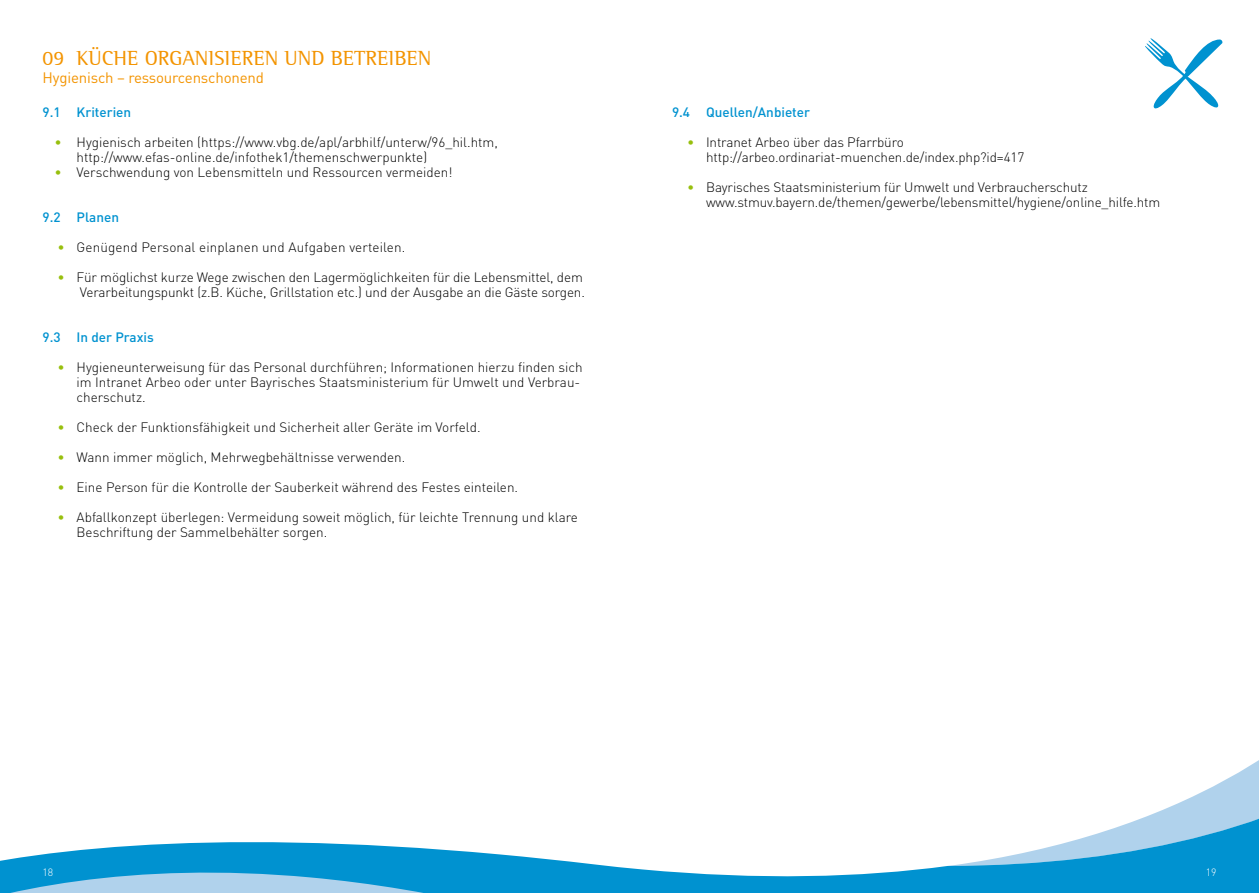
<style>
.page{position:relative;width:1259px;height:893px;background:#fff}
.page>*{position:absolute;margin:0;border:0;box-sizing:border-box;transform-origin:0 0}
.t1{font:21px "EJA Normal";color:#f39400}
.t2{font:15px "DIN";letter-spacing:-.01em;color:#f39400}
.t3{font:300 13.5px/15px "DIN";color:#000}
.t4{font:500 13.5px "DIN";color:#0092d0}
.t5{font:300 10.5px "DIN";color:#fff}
.s1{color:#97bf0d}
</style>
<div class="page">
<svg style="left:0;top:760px;width:1259px;height:133px"></svg>
<svg style="left:1145px;top:38px;width:77px;height:71px"></svg>
<h1 class="t1" style="left:43px;top:45px;width:390px">09 KÜCHE ORGANISIEREN UND BETREIBEN</h1>
<p class="t2" style="left:43px;top:69px;width:223px">Hygienisch – ressourcenschonend</p>
<p class="t4" style="left:43px;top:103px;width:90px">9.1 Kriterien</p>
<p class="t3" style="left:77px;top:134px;width:423px;text-indent:-22px"><span class="s1">•</span> Hygienisch arbeiten (https://www.vbg.de/apl/arbhilf/unterw/96_hil.htm, http://www.efas-online.de/infothek1/themenschwerpunkte)</p>
<p class="t3" style="left:55px;top:164px;width:399px"><span class="s1">•</span> Verschwendung von Lebensmitteln und Ressourcen vermeiden!</p>
<p class="t4" style="left:43px;top:208px;width:78px">9.2 Planen</p>
<p class="t3" style="left:58px;top:239px;width:349px"><span class="s1">•</span> Genügend Personal einplanen und Aufgaben verteilen.</p>
<p class="t3" style="left:58px;top:269px;width:529px;text-align:right"><span class="s1">•</span> Für möglichst kurze Wege zwischen den Lagermöglichkeiten für die Lebensmittel, dem<br>Verarbeitungspunkt (z.B. Küche, Grillstation etc.) und der Ausgabe an die Gäste sorgen.</p>
<p class="t4" style="left:43px;top:328px;width:113px">9.3 In der Praxis</p>
<p class="t3" style="left:77px;top:359px;width:507px;text-indent:-19px"><span class="s1">•</span> Hygieneunterweisung für das Personal durchführen; Informationen hierzu finden sich im Intranet Arbeo oder unter Bayrisches Staatsministerium für Umwelt und Verbrau&shy;cherschutz.</p>
<p class="t3" style="left:58px;top:419px;width:424px"><span class="s1">•</span> Check der Funktionsfähigkeit und Sicherheit aller Geräte im Vorfeld.</p>
<p class="t3" style="left:58px;top:449px;width:349px"><span class="s1">•</span> Wann immer möglich, Mehrwegbehältnisse verwenden.</p>
<p class="t3" style="left:58px;top:479px;width:462px"><span class="s1">•</span> Eine Person für die Kontrolle der Sauberkeit während des Festes einteilen.</p>
<p class="t3" style="left:77px;top:509px;width:503px;text-indent:-19px"><span class="s1">•</span> Abfallkonzept überlegen: Vermeidung soweit möglich, für leichte Trennung und klare<br>Beschriftung der Sammelbehälter sorgen.</p>
<p class="t4" style="left:672px;top:103px;width:140px">9.4 Quellen/Anbieter</p>
<p class="t3" style="left:706px;top:134px;width:320px;text-indent:-19px"><span class="s1">•</span> Intranet Arbeo über das Pfarrbüro http://arbeo.ordinariat-muenchen.de/index.php?id=417</p>
<p class="t3" style="left:706px;top:179px;width:456px;text-indent:-19px"><span class="s1">•</span> Bayrisches Staatsministerium für Umwelt und Verbraucherschutz www.stmuv.bayern.de/themen/gewerbe/lebensmittel/hygiene/online_hilfe.htm</p>
<p class="t5" style="left:43px;top:865px;width:12px">18</p>
<p class="t5" style="left:1205px;top:865px;width:12px">19</p>
</div>
